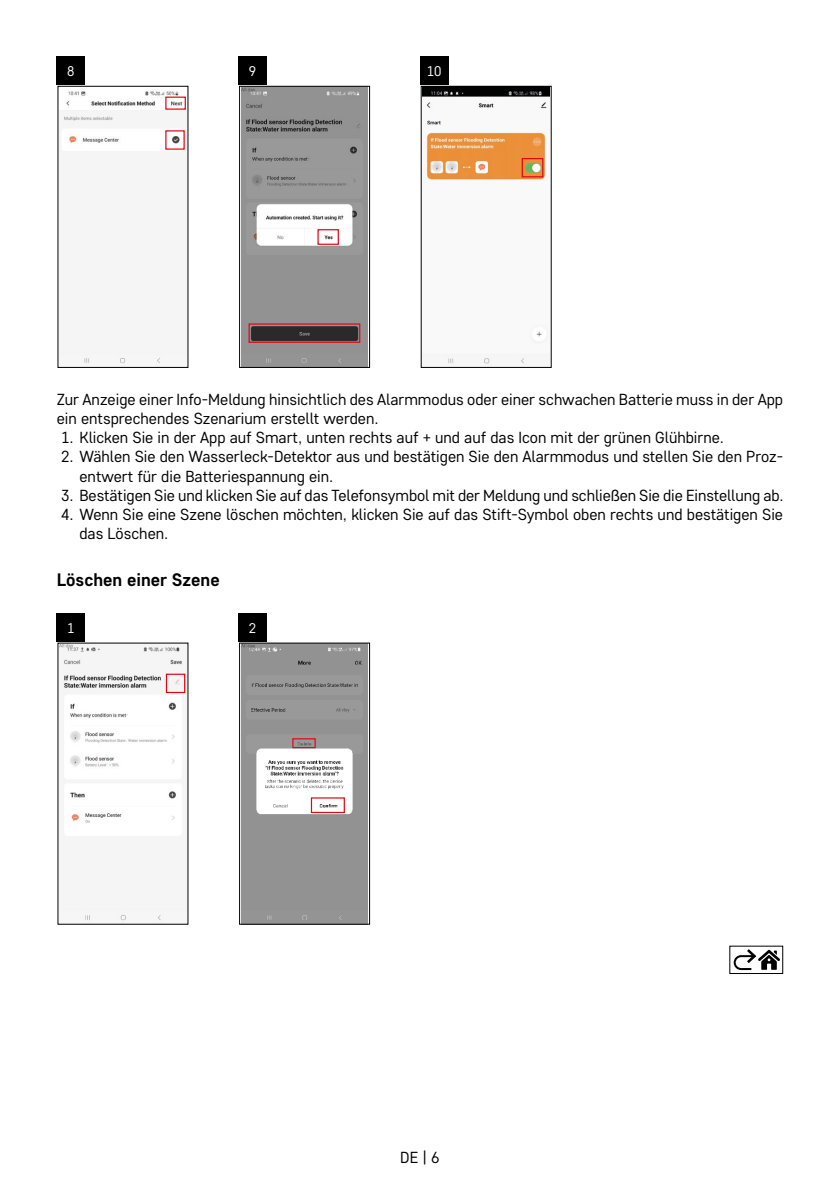
<style>
.page{position:relative;width:840px;height:1191px;background:#fff}
.page>*{position:absolute;margin:0;border:0;box-sizing:border-box;transform-origin:0 0}
.t1{font:700 18px "Core Sans D55";color:#000}
.t2{font:16px/19.2px "Core Sans D35";color:#000}
.t3{font:14px "Core Sans D35";color:#fff}
</style>
<div class="page">
<div style="left:57px;top:57px;width:28px;height:28px;background:#000"></div>
<div style="left:238px;top:57px;width:28px;height:28px;background:#000"></div>
<div style="left:420px;top:57px;width:28px;height:28px;background:#000"></div>
<img style="left:60px;top:91px;width:126px;height:274px">
<div style="left:165px;top:97px;width:21px;height:13px;border:1px solid #e30613"></div>
<img style="left:241px;top:88px;width:126px;height:277px">
<div style="left:239px;top:86px;width:130px;height:281px;border:1px solid #000"></div>
<div style="left:317px;top:229px;width:22px;height:16px;border:1px solid #e30613"></div>
<div style="left:248px;top:323px;width:112px;height:20px;border:1px solid #e30613"></div>
<img style="left:423px;top:88px;width:126px;height:277px">
<div style="left:421px;top:86px;width:130px;height:281px;border:1px solid #000"></div>
<div style="left:521px;top:158px;width:22px;height:19px;border:1px solid #e30613"></div>
<div style="left:57px;top:613px;width:28px;height:29px;background:#000"></div>
<div style="left:238px;top:613px;width:28px;height:29px;background:#000"></div>
<img style="left:60px;top:645px;width:126px;height:277px">
<div style="left:166px;top:673px;width:19px;height:20px;border:1px solid #e30613"></div>
<img style="left:241px;top:645px;width:126px;height:277px">
<div style="left:239px;top:643px;width:130px;height:281px;border:1px solid #000"></div>
<div style="left:292px;top:738px;width:23px;height:10px;border:1px solid #e30613"></div>
<div style="left:311px;top:797px;width:34px;height:16px;border:1px solid #e30613"></div>
<div style="left:729px;top:945px;width:53px;height:29px;border:1px solid #000"></div>
<svg style="left:733px;top:949px;width:46px;height:22px"></svg>
<p class="t3" style="left:67px;top:62px;width:9px">8</p>
<p class="t3" style="left:249px;top:62px;width:9px">9</p>
<p class="t3" style="left:426px;top:62px;width:16px">10</p>
<p class="t2" style="left:57px;top:389px;width:727px">Zur Anzeige einer Info-Meldung hinsichtlich des Alarmmodus oder einer schwachen Batterie muss in der App ein entsprechendes Szenarium erstellt werden.</p>
<p class="t2" style="left:61px;top:427px;width:664px">1. Klicken Sie in der App auf Smart, unten rechts auf + und auf das Icon mit der grünen Glühbirne.</p>
<p class="t2" style="left:79px;top:447px;width:705px;text-indent:-18px">2. Wählen Sie den Wasserleck-Detektor aus und bestätigen Sie den Alarmmodus und stellen Sie den Proz&shy;entwert für die Batteriespannung ein.</p>
<p class="t2" style="left:61px;top:485px;width:723px">3. Bestätigen Sie und klicken Sie auf das Telefonsymbol mit der Meldung und schließen Sie die Einstellung ab.</p>
<p class="t2" style="left:79px;top:504px;width:704px;text-indent:-18px">4. Wenn Sie eine Szene löschen möchten, klicken Sie auf das Stift-Symbol oben rechts und bestätigen Sie das Löschen.</p>
<p class="t1" style="left:57px;top:568px;width:164px">Löschen einer Szene</p>
<p class="t3" style="left:67px;top:619px;width:9px">1</p>
<p class="t3" style="left:249px;top:619px;width:9px">2</p>
<p class="t2" style="left:400px;top:1147px;width:41px">DE | 6</p>
</div>
